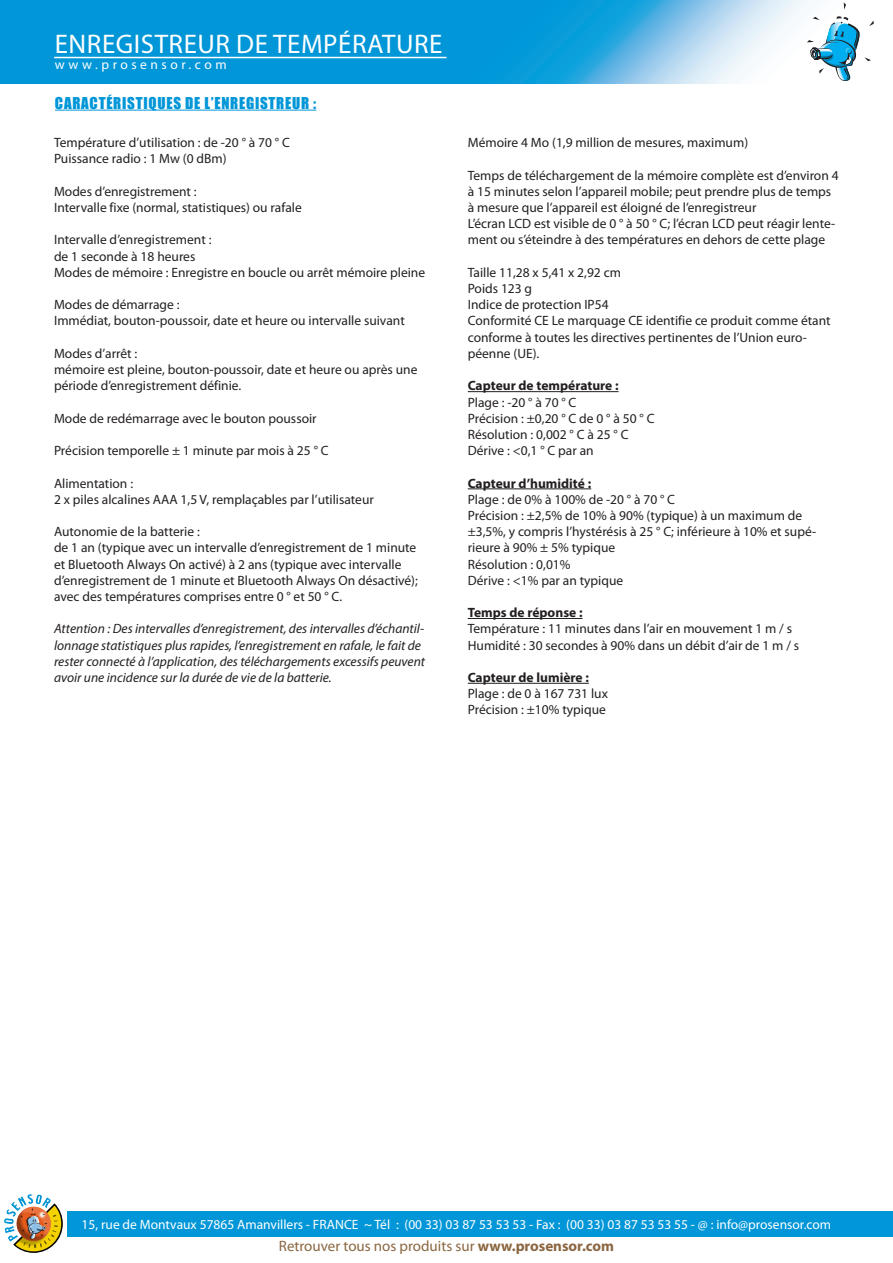
<style>
.page{position:relative;width:893px;height:1263px;background:#fff}
.page>*{position:absolute;margin:0;border:0;box-sizing:border-box;transform-origin:0 0}
.t1{font:27px "Myriad Pro";letter-spacing:.02em;color:#fff}
.t2{font:15px "Myriad Pro";color:#8b6640}
.t3{font:15px "Impact";letter-spacing:.05em;color:#0096d8}
.t4{font:13.5px/16.2px "Myriad Pro";color:#231f20}
.t5{font:italic 13.5px/16.2px "Myriad Pro";color:#231f20}
.t6{font:13.5px "Myriad Pro";color:#fff}
.t7{font:700 13.5px "Myriad Pro";color:#231f20}
.t8{font:13.5px "Myriad Pro";letter-spacing:.26em;color:#fff}
.s1{font-weight:700}
</style>
<div class="page">
<div style="left:67px;top:1211px;width:825px;height:25px;background:#0096d8"></div>
<svg style="left:892px;top:1211px;width:1px;height:25px"></svg>
<img style="left:6px;top:1194px;width:57px;height:59px">
<img style="left:0;top:0;width:844px;height:83px">
<hr style="left:54px;top:57px;width:392px;height:1px;background:#fff">
<svg style="left:844px;top:3px;width:2px;height:7px"></svg>
<svg style="left:807px;top:16px;width:67px;height:65px"></svg>
<hr style="left:468px;top:391px;width:151px;height:1px;background:#231f20">
<hr style="left:468px;top:488px;width:123px;height:1px;background:#231f20">
<hr style="left:468px;top:618px;width:115px;height:1px;background:#231f20">
<hr style="left:468px;top:683px;width:121px;height:1px;background:#231f20">
<hr style="left:55px;top:110px;width:261px;height:1px;background:#0096d8">
<p class="t1" style="left:55px;top:27px;width:389px">ENREGISTREUR DE TEMPÉRATURE</p>
<p class="t8" style="left:55px;top:56px;width:173px">www.prosensor.com</p>
<p class="t3" style="left:55px;top:91px;width:263px">CARACTÉRISTIQUES DE L’ENREGISTREUR :</p>
<p class="t4" style="left:54px;top:134px;width:237px">Température d’utilisation : de -20 ° à 70 ° C</p>
<p class="t4" style="left:54px;top:151px;width:174px">Puissance radio : 1 Mw (0 dBm)</p>
<p class="t4" style="left:54px;top:183px;width:249px">Modes d’enregistrement :<br>Intervalle fixe (normal, statistiques) ou rafale</p>
<p class="t4" style="left:54px;top:232px;width:159px">Intervalle d’enregistrement : de 1 seconde à 18 heures</p>
<p class="t4" style="left:54px;top:264px;width:373px">Modes de mémoire : Enregistre en boucle ou arrêt mémoire pleine</p>
<p class="t4" style="left:54px;top:296px;width:352px">Modes de démarrage :<br>Immédiat, bouton-poussoir, date et heure ou intervalle suivant</p>
<p class="t4" style="left:54px;top:345px;width:365px">Modes d’arrêt :<br>mémoire est pleine, bouton-poussoir, date et heure ou après une période d’enregistrement définie.</p>
<p class="t4" style="left:54px;top:410px;width:264px">Mode de redémarrage avec le bouton poussoir</p>
<p class="t4" style="left:54px;top:442px;width:276px">Précision temporelle ± 1 minute par mois à 25 ° C</p>
<p class="t4" style="left:54px;top:475px;width:321px">Alimentation :<br>2 x piles alcalines AAA 1,5 V, remplaçables par l’utilisateur</p>
<p class="t4" style="left:54px;top:523px;width:365px">Autonomie de la batterie :<br>de 1 an (typique avec un intervalle d’enregistrement de 1 minute et Bluetooth Always On activé) à 2 ans (typique avec intervalle d’enregistrement de 1 minute et Bluetooth Always On désactivé); avec des températures comprises entre 0 ° et 50 ° C.</p>
<p class="t5" style="left:54px;top:620px;width:373px">Attention : Des intervalles d’enregistrement, des intervalles d’échantil&shy;lonnage statistiques plus rapides, l’enregistrement en rafale, le fait de rester connecté à l’application, des téléchargements excessifs peuvent avoir une incidence sur la durée de vie de la batterie.</p>
<p class="t4" style="left:468px;top:134px;width:282px">Mémoire 4 Mo (1,9 million de mesures, maximum)</p>
<p class="t4" style="left:468px;top:167px;width:372px">Temps de téléchargement de la mémoire complète est d’environ 4 à 15 minutes selon l’appareil mobile; peut prendre plus de temps à mesure que l’appareil est éloigné de l’enregistreur</p>
<p class="t4" style="left:468px;top:215px;width:369px">L’écran LCD est visible de 0 ° à 50 ° C; l’écran LCD peut réagir lente&shy;ment ou s’éteindre à des températures en dehors de cette plage</p>
<p class="t4" style="left:468px;top:264px;width:155px">Taille 11,28 x 5,41 x 2,92 cm</p>
<p class="t4" style="left:468px;top:280px;width:66px">Poids 123 g</p>
<p class="t4" style="left:468px;top:296px;width:142px">Indice de protection IP54</p>
<p class="t4" style="left:468px;top:313px;width:364px">Conformité CE Le marquage CE identifie ce produit comme étant conforme à toutes les directives pertinentes de l’Union euro&shy;péenne (UE).</p>
<p class="t7" style="left:468px;top:377px;width:152px">Capteur de température :</p>
<p class="t4" style="left:468px;top:394px;width:110px">Plage : -20 ° à 70 ° C</p>
<p class="t4" style="left:468px;top:410px;width:188px">Précision : ±0,20 ° C de 0 ° à 50 ° C</p>
<p class="t4" style="left:468px;top:426px;width:162px">Résolution : 0,002 ° C à 25 ° C</p>
<p class="t4" style="left:468px;top:442px;width:127px">Dérive : &lt;0,1 ° C par an</p>
<p class="t7" style="left:468px;top:474px;width:125px">Capteur d’humidité :</p>
<p class="t4" style="left:468px;top:491px;width:209px">Plage : de 0% à 100% de -20 ° à 70 ° C</p>
<p class="t4" style="left:468px;top:507px;width:350px">Précision : ±2,5% de 10% à 90% (typique) à un maximum de ±3,5%, y compris l’hystérésis à 25 ° C; inférieure à 10% et supé&shy;rieure à 90% ± 5% typique</p>
<p class="t4" style="left:468px;top:556px;width:104px">Résolution : 0,01%</p>
<p class="t4" style="left:468px;top:572px;width:157px">Dérive : &lt;1% par an typique</p>
<p class="t7" style="left:468px;top:604px;width:116px">Temps de réponse :</p>
<p class="t4" style="left:468px;top:620px;width:326px">Température : 11 minutes dans l’air en mouvement 1 m / s</p>
<p class="t4" style="left:468px;top:637px;width:333px">Humidité : 30 secondes à 90% dans un débit d’air de 1 m / s</p>
<p class="t7" style="left:468px;top:668px;width:123px">Capteur de lumière :</p>
<p class="t4" style="left:468px;top:685px;width:142px">Plage : de 0 à 167 731 lux</p>
<p class="t4" style="left:468px;top:701px;width:140px">Précision : ±10% typique</p>
<p class="t6" style="left:82px;top:1216px;width:751px">15, rue de Montvaux 57865 Amanvillers - FRANCE ~ Tél : (00 33) 03 87 53 53 53 - Fax : (00 33) 03 87 53 53 55 - @ : info@prosensor.com</p>
<p class="t2" style="left:279px;top:1236px;width:337px">Retrouver tous nos produits sur <span class="s1">www.prosensor.com</span></p>
</div>
